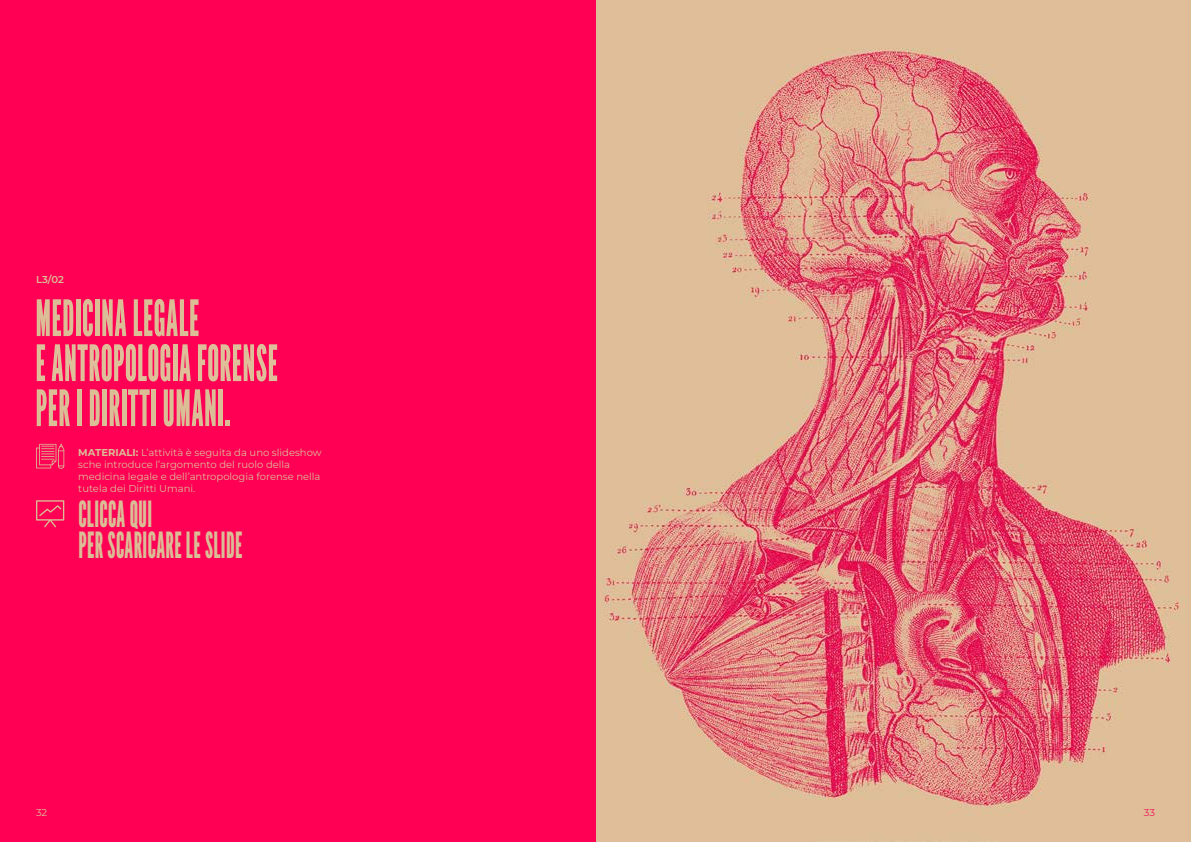
<style>
.page{position:relative;width:1191px;height:842px;background:#fff}
.page>*{position:absolute;margin:0;border:0;box-sizing:border-box;transform-origin:0 0}
.t1{font:condensed 50px "League Gothic";color:#dbbd96}
.t2{font:condensed 50px "League Gothic";color:#debf99}
.t3{font:condensed 36px/31px "League Gothic";color:#dbbd96}
.t4{font:10px/12px "Montserrat";color:#dbbd96}
.t5{font:600 10px "Montserrat";color:#dbbd96}
.t6{font:10px "Montserrat";color:#debf99}
.t7{font:10px "Montserrat";color:#ed1a57}
.s1{font-weight:700}
</style>
<div class="page">
<img style="left:595px;top:0;width:595px;height:842px">
<div style="left:0;top:0;width:595px;height:842px;background:#ff0054"></div>
<svg style="left:36px;top:444px;width:28px;height:25px"></svg>
<svg style="left:36px;top:500px;width:28px;height:27px"></svg>
<p class="t5" style="left:36px;top:273px;width:29px">L3/02</p>
<h1 class="t1" style="left:36px;top:288px;width:166px">MEDICINA LEGALE</h1>
<h1 class="t2" style="left:36px;top:333px;width:244px">E ANTROPOLOGIA FORENSE</h1>
<h1 class="t1" style="left:36px;top:378px;width:197px">PER I DIRITTI UMANI.</h1>
<p class="t4" style="left:78px;top:446px;width:245px"><span class="s1">MATERIALI:</span> L’attività è seguita da uno slideshow sche introduce l’argomento del ruolo della medicina legale e dell’antropologia forense nella tutela dei Diritti Umani.</p>
<h2 class="t3" style="left:79px;top:499px;width:166px">CLICCA QUI<br>PER SCARICARE LE SLIDE</h2>
<p class="t6" style="left:36px;top:806px;width:13px">32</p>
<p class="t7" style="left:1143px;top:806px;width:13px">33</p>
</div>
